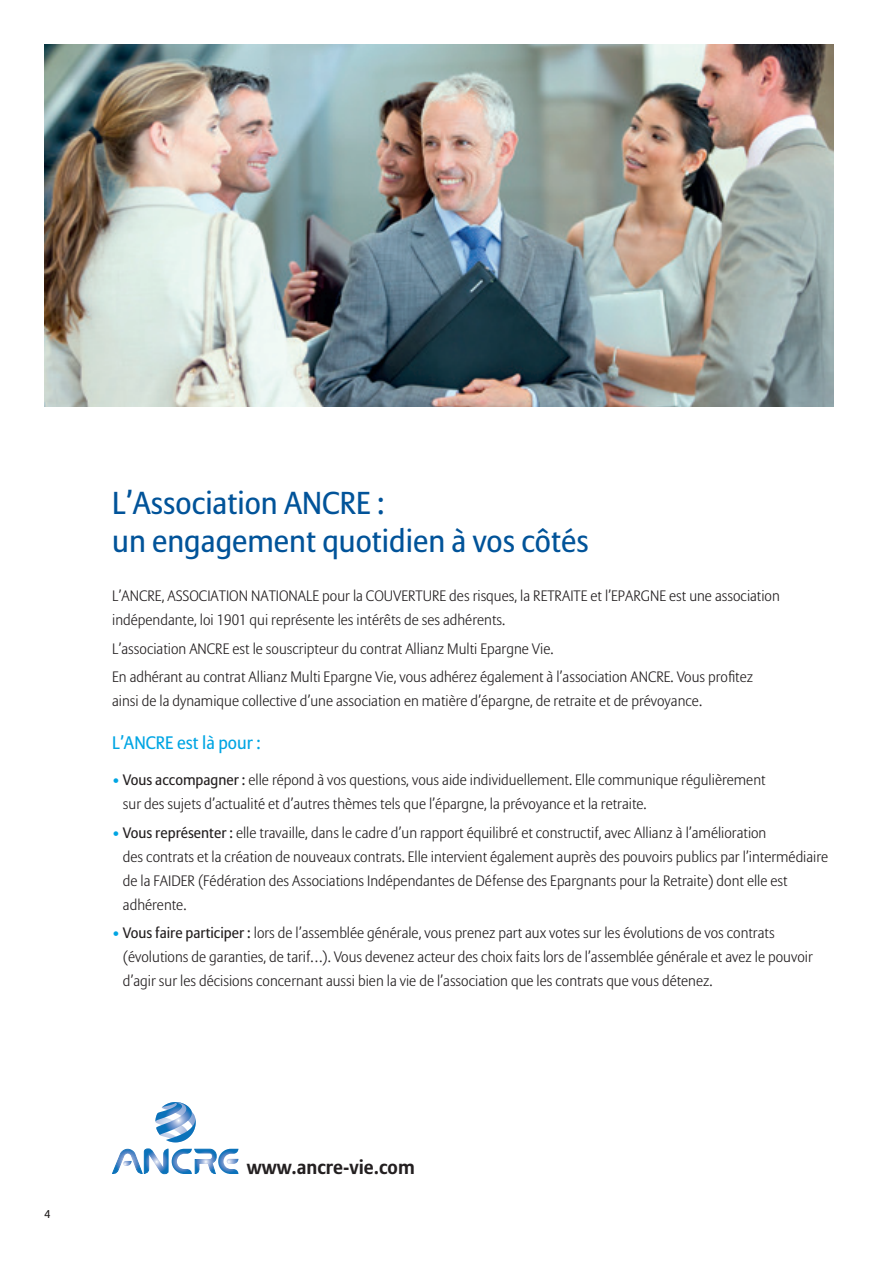
<style>
.page{position:relative;width:893px;height:1263px;background:#fff}
.page>*{position:absolute;margin:0;border:0;box-sizing:border-box;transform-origin:0 0}
.NewCharte_A4_Titre{font:31.5px/37.5px "Allianz Sans";color:#015399}
.Raison_sociale_adres{font:700 19.5px "Allianz Sans";color:#231f20}
.NewCharte_A4_SousTi{font:18px "Allianz Sans";color:#00a5e3}
.NewCharte_A4_Couran{font:300 15px/24px "Allianz Sans";color:#231f20}
.t1{font:11.25px "Allianz Sans";color:#231f20}
.s1{color:#00a5e3}
.s2{font-weight:400}
</style>
<div class="page">
<img style="left:45px;top:45px;width:788px;height:361px">
<svg style="left:155px;top:1102px;width:40px;height:40px"></svg>
<svg style="left:112px;top:1148px;width:126px;height:27px"></svg>
<p class="NewCharte_A4_Titre" style="left:112px;top:486px;width:478px">L’Association ANCRE :<br>un engagement quotidien à vos côtés</p>
<p class="NewCharte_A4_Couran" style="left:112px;top:585px;width:669px">L’ANCRE, ASSOCIATION NATIONALE pour la COUVERTURE des risques, la RETRAITE et l’EPARGNE est une association indépendante, loi 1901 qui représente les intérêts de ses adhérents.</p>
<p class="NewCharte_A4_Couran" style="left:112px;top:637px;width:443px">L’association ANCRE est le souscripteur du contrat Allianz Multi Epargne Vie.</p>
<p class="NewCharte_A4_Couran" style="left:112px;top:665px;width:642px">En adhérant au contrat Allianz Multi Epargne Vie, vous adhérez également à l’association ANCRE. Vous profitez ainsi de la dynamique collective d’une association en matière d’épargne, de retraite et de prévoyance.</p>
<p class="NewCharte_A4_SousTi" style="left:112px;top:732px;width:150px">L’ANCRE est là pour :</p>
<p class="NewCharte_A4_Couran" style="left:123px;top:769px;width:644px;text-indent:-11px"><span class="s1">•</span> <span class="s2">Vous accompagner :</span> elle répond à vos questions, vous aide individuellement. Elle communique régulièrement sur des sujets d’actualité et d’autres thèmes tels que l’épargne, la prévoyance et la retraite.</p>
<p class="NewCharte_A4_Couran" style="left:123px;top:821px;width:707px;text-indent:-11px"><span class="s1">•</span> <span class="s2">Vous représenter :</span> elle travaille, dans le cadre d’un rapport équilibré et constructif, avec Allianz à l’amélioration<br>des contrats et la création de nouveaux contrats. Elle intervient également auprès des pouvoirs publics par l’intermédiaire de la FAIDER (Fédération des Associations Indépendantes de Défense des Epargnants pour la Retraite) dont elle est adhérente.</p>
<p class="NewCharte_A4_Couran" style="left:123px;top:921px;width:691px;text-indent:-11px"><span class="s1">•</span> <span class="s2">Vous faire participer :</span> lors de l’assemblée générale, vous prenez part aux votes sur les évolutions de vos contrats (évolutions de garanties, de tarif…). Vous devenez acteur des choix faits lors de l’assemblée générale et avez le pouvoir d’agir sur les décisions concernant aussi bien la vie de l’association que les contrats que vous détenez.</p>
<p class="t1" style="left:45px;top:1207px;width:7px">4</p>
<p class="Raison_sociale_adres" style="left:247px;top:1154px;width:169px">www.ancre-vie.com</p>
</div>
